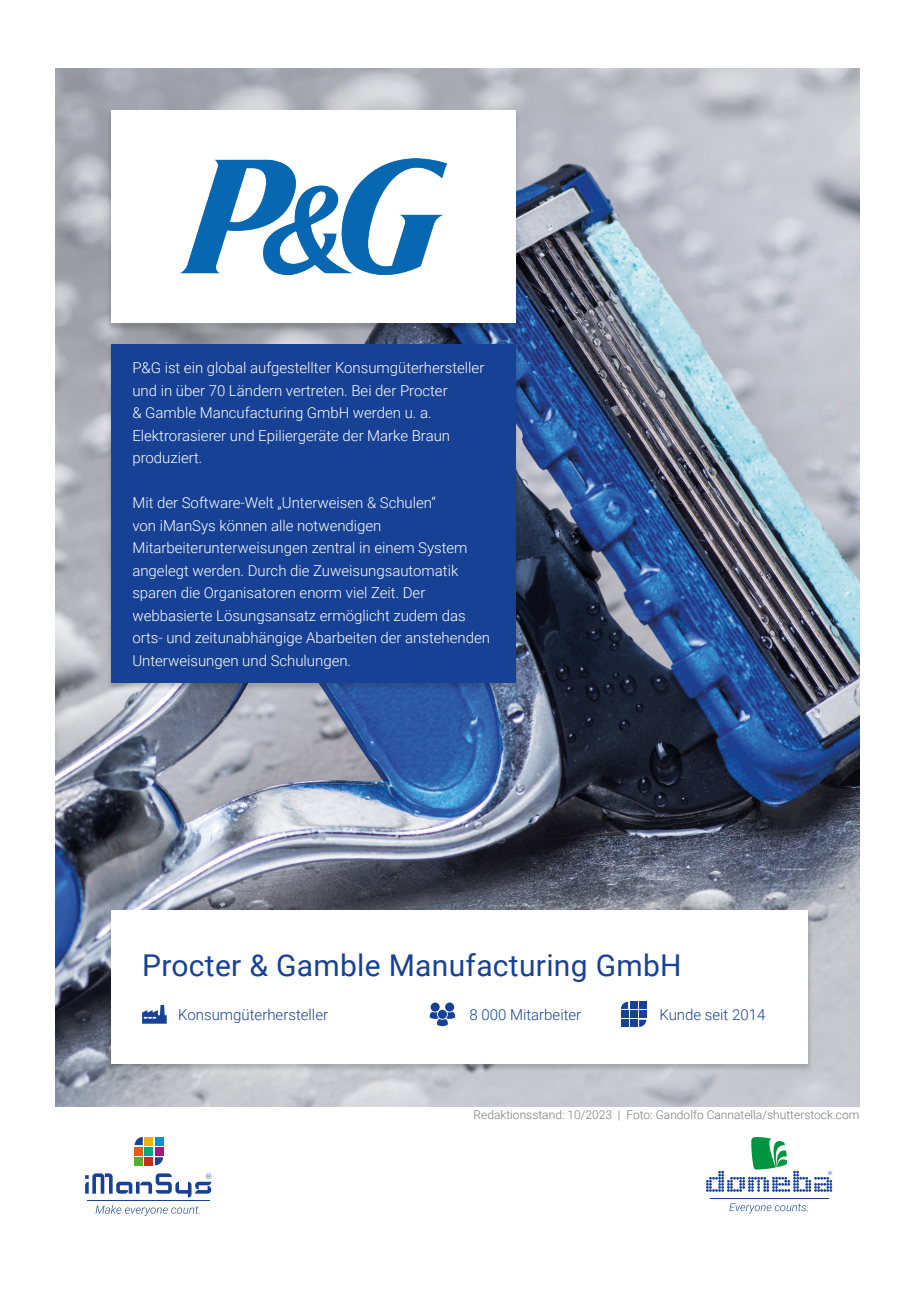
<style>
.page{position:relative;width:919px;height:1289px;background:#fff}
.page>*{position:absolute;margin:0;border:0;box-sizing:border-box;transform-origin:0 0}
.t1{font:30px "Roboto";letter-spacing:.01em;color:#164194}
.t2{font:300 15px/22.5px "Roboto";color:#fff}
.t3{font:300 15px "Roboto";color:#164194}
.t4{font:300 12px "Roboto";color:#7a7979}
</style>
<div class="page">
<img style="left:55px;top:68px;width:804px;height:1038px">
<div style="left:106px;top:910px;width:706px;height:162px;background:#1d1d1b;opacity:.2"></div>
<div style="left:111px;top:910px;width:697px;height:153px;background:#fff"></div>
<svg style="left:142px;top:1004px;width:25px;height:19px"></svg>
<div style="left:106px;top:110px;width:413px;height:222px;background:#1d1d1b;opacity:.2"></div>
<div style="left:111px;top:111px;width:404px;height:212px;background:#fff"></div>
<svg style="left:621px;top:1001px;width:7px;height:7px"></svg>
<svg style="left:639px;top:1019px;width:7px;height:7px"></svg>
<div style="left:639px;top:1001px;width:7px;height:7px;background:#164194"></div>
<div style="left:639px;top:1010px;width:7px;height:7px;background:#164194"></div>
<div style="left:630px;top:1001px;width:7px;height:7px;background:#164194"></div>
<div style="left:630px;top:1019px;width:7px;height:7px;background:#164194"></div>
<div style="left:621px;top:1019px;width:7px;height:7px;background:#164194"></div>
<div style="left:630px;top:1010px;width:7px;height:7px;background:#164194"></div>
<div style="left:621px;top:1010px;width:7px;height:7px;background:#164194"></div>
<div style="left:445px;top:1002px;width:9px;height:9px;background:#164194;border-radius:50%"></div>
<div style="left:430px;top:1002px;width:9px;height:9px;background:#164194;border-radius:50%"></div>
<svg style="left:429px;top:1011px;width:26px;height:15px"></svg>
<div style="left:438px;top:1009px;width:9px;height:9px;background:#164194;border-radius:50%"></div>
<div style="left:106px;top:344px;width:413px;height:347px;background:#1d1d1b;opacity:.2"></div>
<div style="left:111px;top:344px;width:404px;height:338px;background:#164194"></div>
<img style="left:180px;top:159px;width:266px;height:116px">
<svg style="left:96px;top:1205px;width:104px;height:10px"></svg>
<svg style="left:135px;top:1137px;width:8px;height:7px"></svg>
<svg style="left:155px;top:1157px;width:8px;height:8px"></svg>
<div style="left:155px;top:1136px;width:8px;height:8px;background:#0095d4"></div>
<div style="left:155px;top:1147px;width:8px;height:8px;background:#a71680"></div>
<div style="left:145px;top:1136px;width:8px;height:8px;background:#f1ae0f"></div>
<div style="left:145px;top:1157px;width:8px;height:8px;background:#cf2927"></div>
<div style="left:135px;top:1157px;width:8px;height:8px;background:#53af32"></div>
<div style="left:145px;top:1147px;width:8px;height:8px;background:#00a58c"></div>
<div style="left:135px;top:1147px;width:8px;height:8px;background:#ea5b0c"></div>
<svg style="left:85px;top:1173px;width:126px;height:24px"></svg>
<hr style="left:87px;top:1200px;width:122px;height:1px;background:#164194">
<hr style="left:709px;top:1198px;width:119px;height:1px;background:#164194">
<svg style="left:706px;top:1137px;width:126px;height:54px"></svg>
<svg style="left:729px;top:1203px;width:78px;height:10px"></svg>
<p class="t2" style="left:132px;top:356px;width:353px">P&amp;G ist ein global aufgestellter Konsumgüterhersteller und in über 70 Ländern vertreten. Bei der Procter<br>&amp; Gamble Mancufacturing GmbH werden u. a.<br>Elektrorasierer und Epiliergeräte der Marke Braun produziert.</p>
<p class="t2" style="left:132px;top:491px;width:359px">Mit der Software-Welt „Unterweisen &amp; Schulen“<br>von iManSys können alle notwendigen Mitarbeiterunterweisungen zentral in einem System angelegt werden. Durch die Zuweisungsautomatik sparen die Organisatoren enorm viel Zeit. Der webbasierte Lösungsansatz ermöglicht zudem das orts- und zeitunabhängige Abarbeiten der anstehenden Unterweisungen und Schulungen.</p>
<p class="t1" style="left:142px;top:944px;width:541px">Procter &amp; Gamble Manufacturing GmbH</p>
<p class="t3" style="left:178px;top:1003px;width:151px">Konsumgüterhersteller</p>
<p class="t3" style="left:469px;top:1003px;width:113px">8 000 Mitarbeiter</p>
<p class="t3" style="left:659px;top:1003px;width:107px">Kunde seit 2014</p>
<p class="t4" style="left:473px;top:1106px;width:387px">Redaktionsstand: 10/2023 | Foto: Gandolfo Cannatella/shutterstock.com</p>
</div>
